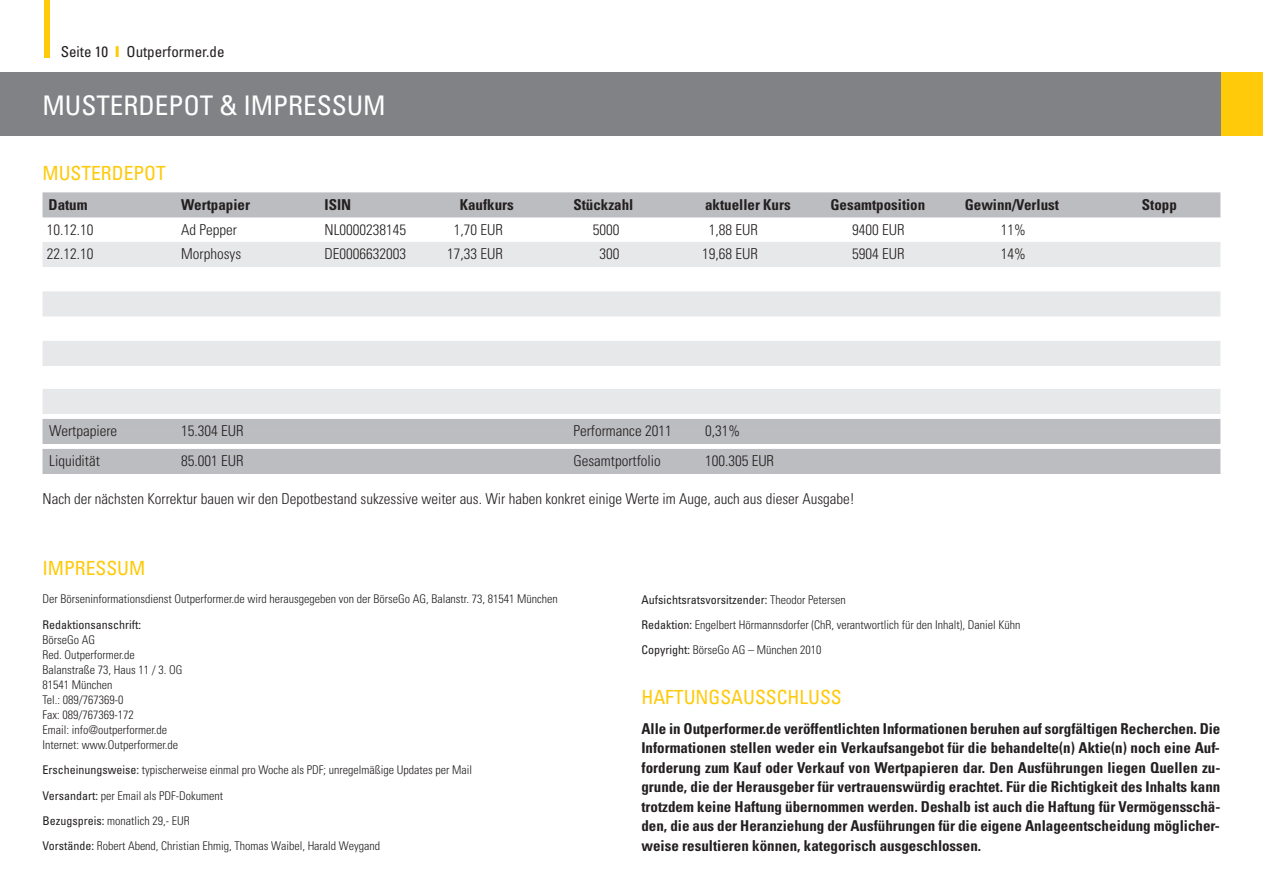
<style>
.page{position:relative;width:1263px;height:893px;background:#fff}
.page>*{position:absolute;margin:0;border:0;box-sizing:border-box;transform-origin:0 0}
.t1{font:300 condensed 79.5px "Univers";color:#feca0a}
.t2{font:condensed 27px "Univers";color:#fff}
.t3{font:condensed 19.5px "Univers";color:#feca0a}
.t4{font:700 condensed 15px/19.5px "Univers";color:#231f20;text-align:justify}
.t5{font:300 condensed 15px "Univers";color:#231f20}
.t6{font:condensed 15px "Univers";color:#231f20}
.t7{font:300 condensed 12px/15px "Univers";color:#231f20}
.t8{font:condensed 12px "Univers";color:#231f20}
.s1{font-weight:900;font-stretch:normal;color:#feca0a}
.s2{font-weight:400}
</style>
<div class="page">
<div style="left:0;top:72px;width:1263px;height:64px;background:#feca0a"></div>
<div style="left:0;top:72px;width:1220px;height:64px;background:#808285"></div>
<div style="left:43px;top:192px;width:1177px;height:12px;background:#bcbdc0"></div>
<div style="left:43px;top:204px;width:1177px;height:13px;background:#bcbdc0"></div>
<div style="left:43px;top:242px;width:1177px;height:12px;background:#e7e8e9"></div>
<div style="left:43px;top:253px;width:1177px;height:14px;background:#e7e8e9"></div>
<div style="left:43px;top:291px;width:1177px;height:12px;background:#e7e8e9"></div>
<div style="left:43px;top:303px;width:1177px;height:13px;background:#e7e8e9"></div>
<div style="left:43px;top:341px;width:1177px;height:12px;background:#e7e8e9"></div>
<div style="left:43px;top:352px;width:1177px;height:14px;background:#e7e8e9"></div>
<div style="left:43px;top:389px;width:1177px;height:12px;background:#e7e8e9"></div>
<div style="left:43px;top:400px;width:1177px;height:14px;background:#e7e8e9"></div>
<div style="left:43px;top:419px;width:1177px;height:12px;background:#bcbdc0"></div>
<div style="left:43px;top:430px;width:1177px;height:14px;background:#bcbdc0"></div>
<div style="left:43px;top:449px;width:1177px;height:12px;background:#bcbdc0"></div>
<div style="left:43px;top:460px;width:1177px;height:14px;background:#bcbdc0"></div>
<h1 class="t1" style="left:38px;top:0;width:19px">I</h1>
<p class="t6" style="left:61px;top:47px;width:165px">Seite 10 <span class="s1">I</span> Outperformer.de</p>
<h2 class="t2" style="left:43px;top:96px;width:345px">MUSTERDEPOT &amp; IMPRESSUM</h2>
<h3 class="t3" style="left:43px;top:166px;width:125px">MUSTERDEPOT</h3>
<p class="t4" style="left:49px;top:196px;width:41px">Datum</p>
<p class="t4" style="left:181px;top:196px;width:70px">Wertpapier</p>
<p class="t4" style="left:325px;top:196px;width:28px">ISIN</p>
<p class="t4" style="left:460px;top:196px;width:56px">Kaufkurs</p>
<p class="t4" style="left:573px;top:196px;width:61px">Stückzahl</p>
<p class="t4" style="left:705px;top:196px;width:87px">aktueller Kurs</p>
<p class="t4" style="left:830px;top:196px;width:96px">Gesamtposition</p>
<p class="t4" style="left:965px;top:196px;width:96px">Gewinn/Verlust</p>
<p class="t4" style="left:1142px;top:196px;width:36px">Stopp</p>
<p class="t5" style="left:47px;top:225px;width:48px">10.12.10</p>
<p class="t5" style="left:181px;top:225px;width:57px">Ad Pepper</p>
<p class="t5" style="left:325px;top:225px;width:83px">NL0000238145</p>
<p class="t5" style="left:454px;top:225px;width:51px">1,70 EUR</p>
<p class="t5" style="left:593px;top:225px;width:28px">5000</p>
<p class="t5" style="left:709px;top:225px;width:51px">1,88 EUR</p>
<p class="t5" style="left:852px;top:225px;width:54px">9400 EUR</p>
<p class="t5" style="left:1001px;top:225px;width:26px">11%</p>
<p class="t5" style="left:47px;top:249px;width:48px">22.12.10</p>
<p class="t5" style="left:181px;top:249px;width:61px">Morphosys</p>
<p class="t5" style="left:325px;top:249px;width:83px">DE0006632003</p>
<p class="t5" style="left:447px;top:249px;width:57px">17,33 EUR</p>
<p class="t5" style="left:600px;top:249px;width:21px">300</p>
<p class="t5" style="left:702px;top:249px;width:57px">19,68 EUR</p>
<p class="t5" style="left:852px;top:249px;width:54px">5904 EUR</p>
<p class="t5" style="left:1001px;top:249px;width:26px">14%</p>
<p class="t5" style="left:49px;top:426px;width:69px">Wertpapiere</p>
<p class="t5" style="left:181px;top:426px;width:64px">15.304 EUR</p>
<p class="t5" style="left:573px;top:426px;width:100px">Performance 2011</p>
<p class="t5" style="left:705px;top:426px;width:36px">0,31%</p>
<p class="t5" style="left:49px;top:456px;width:52px">Liquidität</p>
<p class="t5" style="left:181px;top:456px;width:64px">85.001 EUR</p>
<p class="t5" style="left:573px;top:456px;width:89px">Gesamtportfolio</p>
<p class="t5" style="left:705px;top:456px;width:71px">100.305 EUR</p>
<p class="t5" style="left:43px;top:493px;width:814px">Nach der nächsten Korrektur bauen wir den Depotbestand sukzessive weiter aus. Wir haben konkret einige Werte im Auge, auch aus dieser Ausgabe!</p>
<h3 class="t3" style="left:43px;top:560px;width:104px">IMPRESSUM</h3>
<p class="t7" style="left:43px;top:592px;width:517px">Der Börseninformationsdienst Outperformer.de wird herausgegeben von der BörseGo AG, Balanstr. 73, 81541 München</p>
<p class="t8" style="left:43px;top:620px;width:100px">Redaktionsanschrift:</p>
<p class="t7" style="left:43px;top:633px;width:141px">BörseGo AG<br>Red. Outperformer.de<br>Balanstraße 73, Haus 11 / 3. OG<br>81541 München<br>Tel.: 089/767369-0<br>Fax: 089/767369-172<br>Email: info@outperformer.de<br>Internet: www.Outperformer.de</p>
<p class="t7" style="left:43px;top:758px;width:431px;line-height:25.5px"><span class="s2">Erscheinungsweise:</span> typischerweise einmal pro Woche als PDF; unregelmäßige Updates per Mail <span class="s2">Versandart:</span> per Email als PDF-Dokument<br><span class="s2">Bezugspreis:</span> monatlich 29,- EUR<br><span class="s2">Vorstände:</span> Robert Abend, Christian Ehmig, Thomas Waibel, Harald Weygand</p>
<p class="t7" style="left:641px;top:588px;width:380px;line-height:25.3px"><span class="s2">Aufsichtsratsvorsitzender:</span> Theodor Petersen<br><span class="s2">Redaktion:</span> Engelbert Hörmannsdorfer (ChR, verantwortlich für den Inhalt), Daniel Kühn<br><span class="s2">Copyright:</span> BörseGo AG – München 2010</p>
<h3 class="t3" style="left:641px;top:690px;width:202px">HAFTUNGSAUSSCHLUSS</h3>
<p class="t4" style="left:641px;top:720px;width:580px">Alle in Outperformer.de veröffentlichten Informationen beruhen auf sorgfältigen Recherchen. Die Informationen stellen weder ein Verkaufsangebot für die behandelte(n) Aktie(n) noch eine Auf&shy;forderung zum Kauf oder Verkauf von Wertpapieren dar. Den Ausführungen liegen Quellen zu&shy;grunde, die der Herausgeber für vertrauenswürdig erachtet. Für die Richtigkeit des Inhalts kann trotzdem keine Haftung übernommen werden. Deshalb ist auch die Haftung für Vermögensschä&shy;den, die aus der Heranziehung der Ausführungen für die eigene Anlageentscheidung möglicher&shy;weise resultieren können, kategorisch ausgeschlossen.</p>
</div>
